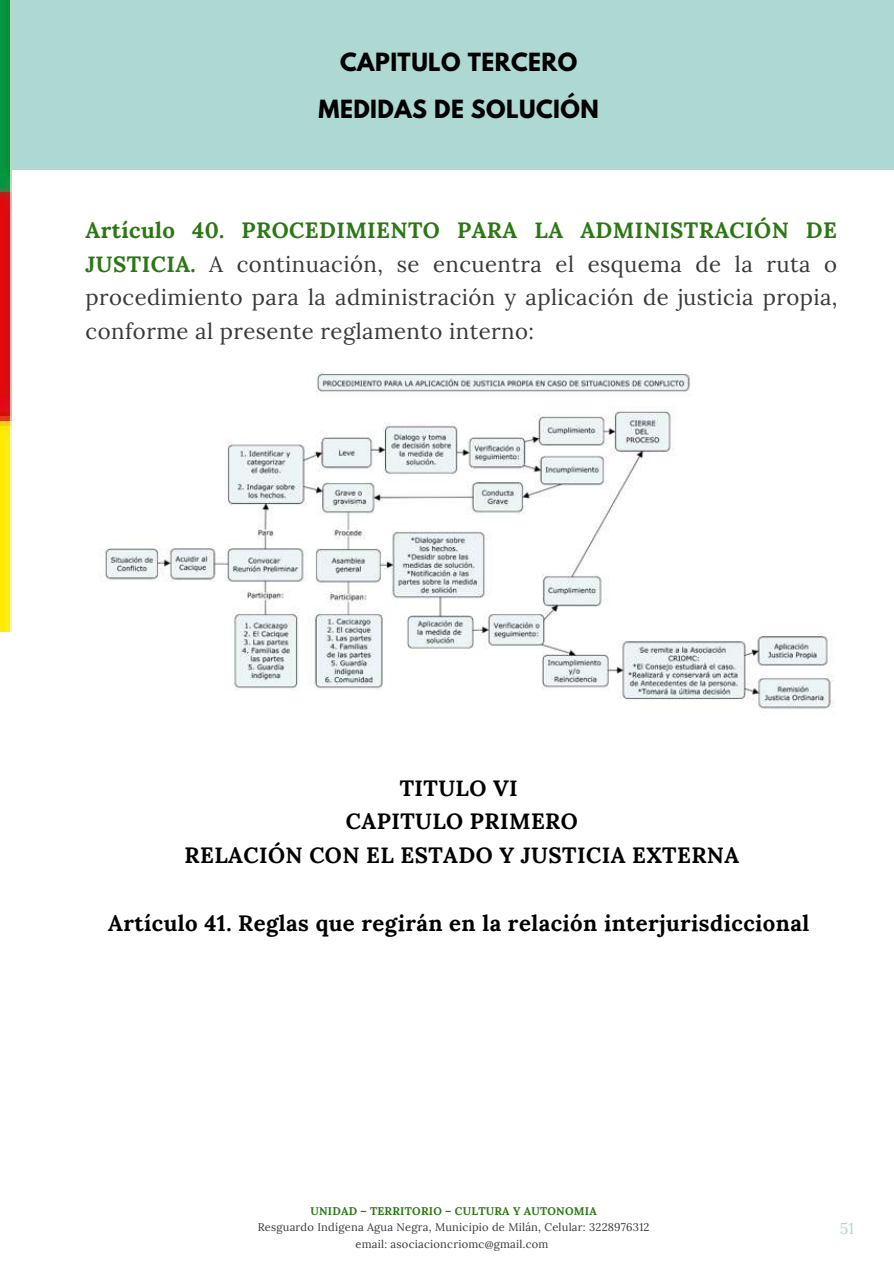
<style>
.page{position:relative;width:894px;height:1264px;background:#fff}
.page>*{position:absolute;margin:0;border:0;box-sizing:border-box;transform-origin:0 0}
.t1{font:700 22.2px/47.2px "League Spartan";letter-spacing:.02em;color:#000;text-align:center}
.t2{font:22.05px/33.8px "Lora";letter-spacing:.02em;color:#383838;text-align:justify}
.t3{font:700 22.05px/33.8px "Lora";letter-spacing:.02em;color:#000;text-align:center}
.t4{font:15.75px "Lora";color:#add9d2}
.t5{font:11.1px/16.6px "Lora";letter-spacing:.02em;color:#383838;text-align:center}
.t6{font:700 11.1px "Lora";letter-spacing:.02em;color:#2b7713}
.s1{font-weight:700;color:#2b7713}
</style>
<div class="page">
<div style="left:0;top:0;width:893px;height:169px;background:#add9d2"></div>
<img style="left:105px;top:372px;width:730px;height:337px">
<img style="left:0;top:0;width:11px;height:632px">
<p class="t1" style="left:318px;top:41px;width:282px">CAPITULO TERCERO<br>MEDIDAS DE SOLUCIÓN</p>
<p class="t2" style="left:86px;top:213px;width:753px"><span class="s1">Artículo 40. PROCEDIMIENTO PARA LA ADMINISTRACIÓN DE JUSTICIA.</span> A continuación, se encuentra el esquema de la ruta o procedimiento para la administración y aplicación de justicia propia, conforme al presente reglamento interno:</p>
<p class="t3" style="left:184px;top:770px;width:556px">TITULO VI<br>CAPITULO PRIMERO<br>RELACIÓN CON EL ESTADO Y JUSTICIA EXTERNA</p>
<p class="t3" style="left:108px;top:905px;width:702px">Artículo 41. Reglas que regirán en la relación interjurisdiccional</p>
<p class="t6" style="left:310px;top:1203px;width:288px">UNIDAD – TERRITORIO – CULTURA Y AUTONOMIA</p>
<p class="t5" style="left:257px;top:1218px;width:393px">Resguardo Indígena Agua Negra, Municipio de Milán, Celular: 3228976312 email: asociacioncriomc@gmail.com</p>
<p class="t4" style="left:839px;top:1217px;width:16px">51</p>
</div>
